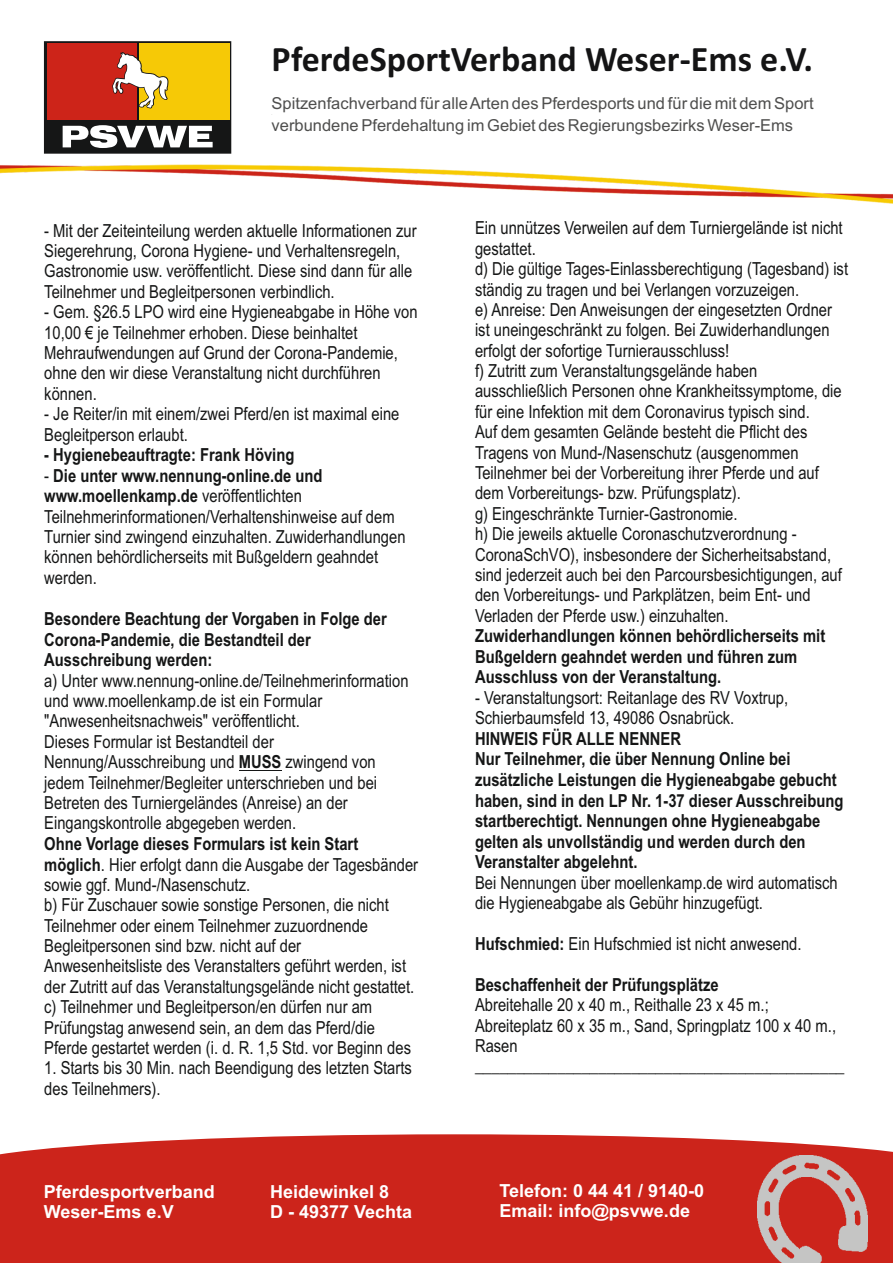
<style>
.page{position:relative;width:893px;height:1263px;background:#fff}
.page>*{position:absolute;margin:0;border:0;box-sizing:border-box;transform-origin:0 0}
.t1{font:700 36px "Calibri";color:#141415}
.t2{font:18px/20.4px "Arial Narrow";color:#151616}
.t3{font:700 18px/20.5px "Arial Narrow";color:#151616}
.t4{font:700 18px/20.1px "Arial";color:#fff}
.t5{font:16.5px/21.8px "Arial";color:#4e4e4d}
.s1{font-weight:700}
</style>
<div class="page">
<hr style="left:239px;top:770px;width:42px;height:1px;background:#151616">
<div style="left:0;top:1167px;width:893px;height:96px;background:#cc241b"></div>
<svg style="left:0;top:1134px;width:893px;height:66px;fill:#cc241b"></svg>
<svg style="left:44px;top:41px;width:187px;height:107px;background:#bb7837"></svg>
<img style="left:758px;top:1156px;width:110px;height:107px">
<img style="left:1px;top:148px;width:892px;height:56px">
<h1 class="t1" style="left:272px;top:44px;width:543px">PferdeSportVerband Weser-Ems e.V.</h1>
<p class="t5" style="left:272px;top:94px;width:544px">Spitzenfachverband für alle Arten des Pferdesports und für die mit dem Sport verbundene Pferdehaltung im Gebiet des Regierungsbezirks Weser-Ems</p>
<p class="t2" style="left:44px;top:222px;width:374px">- Mit der Zeiteinteilung werden aktuelle Informationen zur Siegerehrung, Corona Hygiene- und Verhaltensregeln, Gastronomie usw. veröffentlicht. Diese sind dann für alle Teilnehmer und Begleitpersonen verbindlich.</p>
<p class="t2" style="left:44px;top:303px;width:375px">- Gem. §26.5 LPO wird eine Hygieneabgabe in Höhe von 10,00 € je Teilnehmer erhoben. Diese beinhaltet Mehraufwendungen auf Grund der Corona-Pandemie, ohne den wir diese Veranstaltung nicht durchführen können.</p>
<p class="t2" style="left:44px;top:405px;width:357px">- Je Reiter/in mit einem/zwei Pferd/en ist maximal eine<br>Begleitperson erlaubt.</p>
<p class="t3" style="left:44px;top:446px;width:252px">- Hygienebeauftragte: Frank Höving</p>
<p class="t2" style="left:44px;top:467px;width:363px">- <span class="s1">Die unter www.nennung-online.de und www.moellenkamp.de</span> veröffentlichten Teilnehmerinformationen/Verhaltenshinweise auf dem Turnier sind zwingend einzuhalten. Zuwiderhandlungen können behördlicherseits mit Bußgeldern geahndet werden.</p>
<p class="t3" style="left:44px;top:610px;width:344px">Besondere Beachtung der Vorgaben in Folge der<br>Corona-Pandemie, die Bestandteil der<br>Ausschreibung werden:</p>
<p class="t2" style="left:44px;top:672px;width:366px">a) Unter www.nennung-online.de/Teilnehmerinformation und www.moellenkamp.de ist ein Formular "Anwesenheitsnachweis" veröffentlicht.<br>Dieses Formular ist Bestandteil der Nennung/Ausschreibung und <span class="s1">MUSS</span> zwingend von jedem Teilnehmer/Begleiter unterschrieben und bei Betreten des Turniergeländes (Anreise) an der Eingangskontrolle abgegeben werden.</p>
<p class="t2" style="left:44px;top:835px;width:375px"><span class="s1">Ohne Vorlage dieses Formulars ist kein Start möglich</span>. Hier erfolgt dann die Ausgabe der Tagesbänder sowie ggf. Mund-/Nasenschutz.<br>b) Für Zuschauer sowie sonstige Personen, die nicht Teilnehmer oder einem Teilnehmer zuzuordnende Begleitpersonen sind bzw. nicht auf der Anwesenheitsliste des Veranstalters geführt werden, ist der Zutritt auf das Veranstaltungsgelände nicht gestattet. c) Teilnehmer und Begleitperson/en dürfen nur am Prüfungstag anwesend sein, an dem das Pferd/die Pferde gestartet werden (i. d. R. 1,5 Std. vor Beginn des</p>
<p class="t2" style="left:44px;top:1059px;width:369px">1. Starts bis 30 Min. nach Beendigung des letzten Starts des Teilnehmers).</p>
<p class="t2" style="left:475px;top:220px;width:375px">Ein unnützes Verweilen auf dem Turniergelände ist nicht gestattet.<br>d) Die gültige Tages-Einlassberechtigung (Tagesband) ist ständig zu tragen und bei Verlangen vorzuzeigen.<br>e) Anreise: Den Anweisungen der eingesetzten Ordner ist uneingeschränkt zu folgen. Bei Zuwiderhandlungen erfolgt der sofortige Turnierausschluss!<br>f) Zutritt zum Veranstaltungsgelände haben ausschließlich Personen ohne Krankheitssymptome, die für eine Infektion mit dem Coronavirus typisch sind.<br>Auf dem gesamten Gelände besteht die Pflicht des Tragens von Mund-/Nasenschutz (ausgenommen Teilnehmer bei der Vorbereitung ihrer Pferde und auf dem Vorbereitungs- bzw. Prüfungsplatz).<br>g) Eingeschränkte Turnier-Gastronomie.<br>h) Die jeweils aktuelle Coronaschutzverordnung - CoronaSchVO), insbesondere der Sicherheitsabstand, sind jederzeit auch bei den Parcoursbesichtigungen, auf den Vorbereitungs- und Parkplätzen, beim Ent- und Verladen der Pferde usw.) einzuhalten.</p>
<p class="t3" style="left:475px;top:627px;width:352px">Zuwiderhandlungen können behördlicherseits mit<br>Bußgeldern geahndet werden und führen zum<br>Ausschluss von der Veranstaltung.</p>
<p class="t2" style="left:475px;top:689px;width:315px">- Veranstaltungsort: Reitanlage des RV Voxtrup,<br>Schierbaumsfeld 13, 49086 Osnabrück.</p>
<p class="t3" style="left:475px;top:730px;width:370px">HINWEIS FÜR ALLE NENNER<br>Nur Teilnehmer, die über Nennung Online bei zusätzliche Leistungen die Hygieneabgabe gebucht haben, sind in den LP Nr. 1-37 dieser Ausschreibung startberechtigt. Nennungen ohne Hygieneabgabe gelten als unvollständig und werden durch den Veranstalter abgelehnt.</p>
<p class="t2" style="left:475px;top:874px;width:364px">Bei Nennungen über moellenkamp.de wird automatisch die Hygieneabgabe als Gebühr hinzugefügt.</p>
<p class="t2" style="left:475px;top:935px;width:328px"><span class="s1">Hufschmied:</span> Ein Hufschmied ist nicht anwesend.</p>
<p class="t3" style="left:475px;top:976px;width:245px">Beschaffenheit der Prüfungsplätze</p>
<p class="t2" style="left:475px;top:996px;width:371px">Abreitehalle 20 x 40 m., Reithalle 23 x 45 m.; Abreiteplatz 60 x 35 m., Sand, Springplatz 100 x 40 m., Rasen _____________________________________________</p>
<p class="t4" style="left:44px;top:1183px;width:173px">Pferdesportverband<br>Weser-Ems e.V</p>
<p class="t4" style="left:270px;top:1183px;width:144px">Heidewinkel 8<br>D - 49377 Vechta</p>
<p class="t4" style="left:499px;top:1182px;width:206px">Telefon: 0 44 41 / 9140-0<br>Email: info@psvwe.de</p>
</div>
